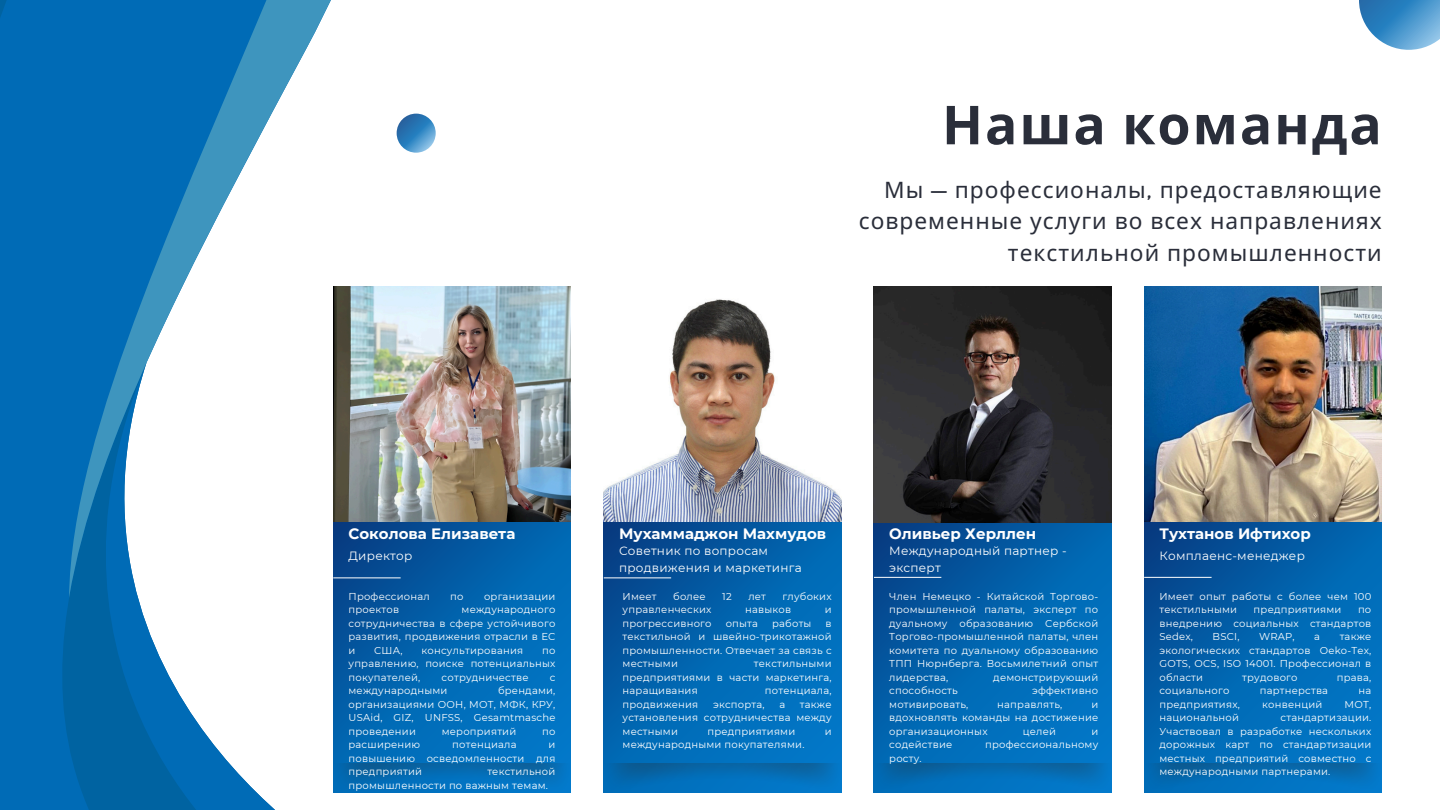
<style>
.page{position:relative;width:1440px;height:810px;background:#fff}
.page>*{position:absolute;margin:0;border:0;box-sizing:border-box;transform-origin:0 0}
.t1{font:700 53.7px "Noto Sans";letter-spacing:.035em;color:#2a2e3a}
.t2{font:22.7px/31.4px "Noto Sans";letter-spacing:.045em;color:#2a2e3a;text-align:right}
.t3{font:700 15px "Montserrat";color:#fff}
.t4{font:12px/16.5px "Montserrat";letter-spacing:.02em;color:#fff}
.t5{font:10px/13.5px "Montserrat";letter-spacing:.02em;color:#fff;text-align:justify}
.s1{font-family:"Montserrat"}
</style>
<div class="page">
<svg style="left:270px;top:0;width:222px;height:287px"></svg>
<svg style="left:0;top:0;width:270px;height:810px;fill:#006bb6"></svg>
<svg style="left:1359px;top:0;width:81px;height:50px"></svg>
<svg style="left:397px;top:114px;width:39px;height:39px"></svg>
<svg style="left:333px;top:521px;width:238px;height:243px;background:#0263ad"></svg>
<hr style="left:333px;top:578px;width:68px;height:1px;background:#fff">
<svg style="left:604px;top:521px;width:237px;height:243px;background:#0263ad"></svg>
<hr style="left:604px;top:578px;width:67px;height:1px;background:#fff">
<svg style="left:874px;top:522px;width:238px;height:241px;background:#0263ad"></svg>
<hr style="left:874px;top:577px;width:67px;height:1px;background:#fff">
<svg style="left:1144px;top:520px;width:238px;height:243px;background:#0264ae"></svg>
<img style="left:333px;top:764px;width:238px;height:28px">
<img style="left:604px;top:764px;width:237px;height:28px">
<img style="left:874px;top:763px;width:238px;height:29px">
<img style="left:1144px;top:763px;width:238px;height:29px">
<hr style="left:1144px;top:577px;width:68px;height:1px;background:#fff">
<img style="left:333px;top:287px;width:238px;height:234px">
<img style="left:604px;top:299px;width:237px;height:222px">
<img style="left:874px;top:287px;width:238px;height:235px">
<img style="left:1144px;top:287px;width:237px;height:234px">
<p class="t1" style="left:942px;top:87px;width:441px">Наша команда</p>
<h1 class="t2" style="left:859px;top:173px;width:525px">Мы <span class="s1">—</span> профессионалы<span class="s1">,</span> предоставляющие современные услуги во всех направлениях текстильной промышленности</h1>
<h4 class="t3" style="left:349px;top:525px;width:168px">Соколова Елизавета</h4>
<h4 class="t3" style="left:619px;top:525px;width:209px">Мухаммаджон Махмудов</h4>
<h4 class="t3" style="left:889px;top:525px;width:148px">Оливьер Херллен</h4>
<p class="t3" style="left:1159px;top:525px;width:153px">Тухтанов Ифтихор</p>
<h3 class="t4" style="left:349px;top:548px;width:65px">Директор</h3>
<h3 class="t4" style="left:619px;top:543px;width:184px">Советник по вопросам продвижения и маркетинга</h3>
<h3 class="t4" style="left:889px;top:543px;width:179px">Международный партнер - эксперт</h3>
<h4 class="t4" style="left:1160px;top:548px;width:147px">Комплаенс-менеджер</h4>
<p class="t5" style="left:349px;top:589px;width:83px">Профессионал</p>
<p class="t5" style="left:450px;top:589px;width:15px">по</p>
<p class="t5" style="left:484px;top:589px;width:73px">организации</p>
<p class="t5" style="left:349px;top:603px;width:52px">проектов</p>
<p class="t5" style="left:349px;top:603px;width:208px;text-indent:113px">международного сотрудничества в сфере устойчивого развития, продвижения отрасли в ЕС и</p>
<p class="t5" style="left:374px;top:643px;width:30px">США,</p>
<p class="t5" style="left:421px;top:643px;width:103px">консультирования</p>
<p class="t5" style="left:349px;top:643px;width:208px;text-indent:194px">по управлению, поиске потенциальных покупателей,</p>
<p class="t5" style="left:442px;top:670px;width:88px">сотрудничестве</p>
<p class="t5" style="left:550px;top:670px;width:7px">с</p>
<p class="t5" style="left:349px;top:684px;width:100px">международными</p>
<p class="t5" style="left:349px;top:684px;width:208px;text-indent:150px">брендами, организациями ООН, МОТ, МФК, КРУ, USAid, GIZ, UNFSS, Gesamtmasche проведении</p>
<p class="t5" style="left:442px;top:724px;width:76px">мероприятий</p>
<p class="t5" style="left:542px;top:724px;width:15px">по</p>
<p class="t5" style="left:349px;top:738px;width:73px">расширению</p>
<p class="t5" style="left:452px;top:738px;width:66px">потенциала</p>
<p class="t5" style="left:349px;top:738px;width:208px;text-indent:200px">и повышению осведомленности для предприятий</p>
<p class="t5" style="left:349px;top:765px;width:208px;text-indent:139px">текстильной промышленности по важным темам.</p>
<p class="t5" style="left:623px;top:589px;width:36px">Имеет</p>
<p class="t5" style="left:673px;top:589px;width:34px">более</p>
<p class="t5" style="left:722px;top:589px;width:11px">12</p>
<p class="t5" style="left:748px;top:589px;width:19px">лет</p>
<p class="t5" style="left:783px;top:589px;width:51px">глубоких</p>
<p class="t5" style="left:623px;top:603px;width:90px">управленческих</p>
<p class="t5" style="left:745px;top:603px;width:48px">навыков</p>
<p class="t5" style="left:825px;top:603px;width:8px">и</p>
<p class="t5" style="left:623px;top:616px;width:91px">прогрессивного</p>
<p class="t5" style="left:726px;top:616px;width:34px">опыта</p>
<p class="t5" style="left:772px;top:616px;width:41px">работы</p>
<p class="t5" style="left:623px;top:616px;width:211px;text-indent:203px">в текстильной и швейно-трикотажной промышленности. Отвечает за связь с местными</p>
<p class="t5" style="left:623px;top:657px;width:211px;text-indent:131px">текстильными предприятиями в части маркетинга, наращивания</p>
<p class="t5" style="left:765px;top:684px;width:68px">потенциала,</p>
<p class="t5" style="left:623px;top:697px;width:211px;text-indent:177px">также установления сотрудничества между местными</p>
<p class="t5" style="left:623px;top:697px;width:77px">продвижения</p>
<p class="t5" style="left:713px;top:697px;width:53px">экспорта,</p>
<p class="t5" style="left:779px;top:697px;width:7px">а</p>
<p class="t5" style="left:707px;top:724px;width:89px">предприятиями</p>
<p class="t5" style="left:825px;top:724px;width:8px">и</p>
<p class="t5" style="left:623px;top:738px;width:183px">международными покупателями.</p>
<p class="t5" style="left:889px;top:589px;width:211px">Член Немецко - Китайской Торгово&shy;промышленной палаты, эксперт по дуальному образованию Сербской Торгово-промышленной палаты, член комитета по дуальному образованию ТПП Нюрнберга. Восьмилетний опыт лидерства,</p>
<p class="t5" style="left:993px;top:670px;width:106px">демонстрирующий</p>
<p class="t5" style="left:889px;top:684px;width:70px">способность</p>
<p class="t5" style="left:1032px;top:684px;width:68px">эффективно</p>
<p class="t5" style="left:889px;top:697px;width:81px">мотивировать,</p>
<p class="t5" style="left:997px;top:697px;width:67px">направлять,</p>
<p class="t5" style="left:889px;top:697px;width:211px;text-indent:202px">и вдохновлять команды на достижение организационных</p>
<p class="t5" style="left:1023px;top:724px;width:35px">целей</p>
<p class="t5" style="left:1091px;top:724px;width:8px">и</p>
<p class="t5" style="left:889px;top:738px;width:65px">содействие</p>
<p class="t5" style="left:985px;top:738px;width:115px">профессиональному</p>
<p class="t5" style="left:889px;top:751px;width:34px">росту.</p>
<p class="t5" style="left:1159px;top:589px;width:213px">Имеет опыт работы с более чем 100 текстильными</p>
<p class="t5" style="left:1159px;top:603px;width:213px;text-indent:199px">по внедрению социальных стандартов Sedex,</p>
<p class="t5" style="left:1254px;top:603px;width:89px">предприятиями</p>
<p class="t5" style="left:1213px;top:630px;width:28px">BSCI,</p>
<p class="t5" style="left:1259px;top:630px;width:37px">WRAP,</p>
<p class="t5" style="left:1314px;top:630px;width:7px">а</p>
<p class="t5" style="left:1159px;top:630px;width:213px;text-indent:180px">также экологических стандартов Oeko-Tex, GOTS, OCS, ISO 14001. Профессионал в области</p>
<p class="t5" style="left:1242px;top:670px;width:57px">трудового</p>
<p class="t5" style="left:1337px;top:670px;width:36px">права,</p>
<p class="t5" style="left:1159px;top:684px;width:71px">социального</p>
<p class="t5" style="left:1260px;top:684px;width:70px">партнерства</p>
<p class="t5" style="left:1359px;top:684px;width:14px">на</p>
<p class="t5" style="left:1159px;top:697px;width:82px">предприятиях,</p>
<p class="t5" style="left:1262px;top:697px;width:62px">конвенций</p>
<p class="t5" style="left:1345px;top:697px;width:28px">МОТ,</p>
<p class="t5" style="left:1159px;top:711px;width:81px">национальной</p>
<p class="t5" style="left:1159px;top:711px;width:213px;text-indent:121px">стандартизации.<br>Участвовал в разработке нескольких дорожных карт по стандартизации местных предприятий совместно с международными партнерами.</p>
</div>
